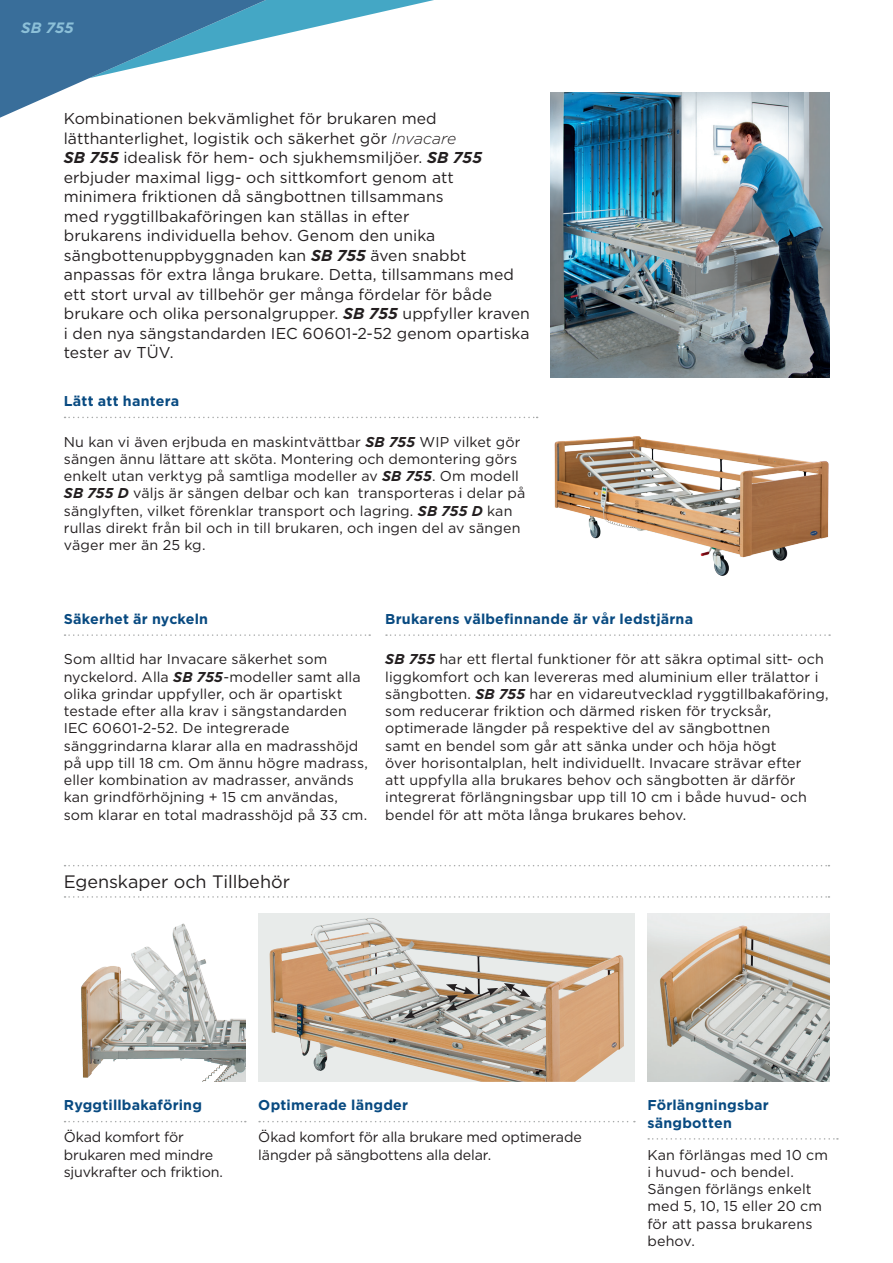
<style>
.page{position:relative;width:893px;height:1263px;background:#fff}
.page>*{position:absolute;margin:0;border:0;box-sizing:border-box;transform-origin:0 0}
.t1{font:18px "Gotham";color:#231f20}
.t2{font:15.75px/19.5px "Gotham";letter-spacing:.005em;color:#231f20}
.t3{font:italic 700 15px "Gotham";color:#8cc0d8}
.t4{font:14.25px/17.2px "Gotham";letter-spacing:.01em;color:#231f20}
.t5{font:700 14.25px/17.2px "Gotham";letter-spacing:.015em;color:#084a81}
.t6{font:14.25px/17.2px "Gotham";letter-spacing:-.01em;color:#231f20}
.s1{font-weight:300;font-style:italic}
.s2{font-weight:700;font-style:italic}
</style>
<div class="page">
<svg style="left:65px;top:865px;width:764px;height:1px"></svg>
<svg style="left:65px;top:896px;width:764px;height:2px"></svg>
<svg style="left:0;top:0;width:434px;height:118px"></svg>
<img style="left:554px;top:436px;width:275px;height:140px">
<svg style="left:65px;top:1121px;width:181px;height:1px"></svg>
<svg style="left:259px;top:1121px;width:376px;height:1px"></svg>
<svg style="left:648px;top:1138px;width:190px;height:1px"></svg>
<img style="left:647px;top:913px;width:183px;height:169px">
<img style="left:81px;top:923px;width:165px;height:159px">
<img style="left:550px;top:92px;width:279px;height:286px">
<svg style="left:65px;top:417px;width:473px;height:1px"></svg>
<svg style="left:65px;top:634px;width:305px;height:2px"></svg>
<svg style="left:386px;top:634px;width:444px;height:2px"></svg>
<div style="left:258px;top:913px;width:377px;height:169px;background:#e8ebea"></div>
<img style="left:269px;top:918px;width:355px;height:164px">
<svg style="left:404px;top:984px;width:94px;height:34px"></svg>
<svg style="left:504px;top:983px;width:26px;height:14px"></svg>
<p class="t3" style="left:21px;top:18px;width:54px">SB 755</p>
<p class="t2" style="left:64px;top:109px;width:468px">Kombinationen bekvämlighet för brukaren med lätthanterlighet, logistik och säkerhet gör <span class="s1">Invacare<br></span><span class="s2">SB 755</span> idealisk för hem- och sjukhemsmiljöer. <span class="s2">SB 755 </span>erbjuder maximal ligg- och sittkomfort genom att minimera friktionen då sängbottnen tillsammans<br>med ryggtillbakaföringen kan ställas in efter<br>brukarens individuella behov. Genom den unika sängbottenuppbyggnaden kan <span class="s2">SB 755</span> även snabbt anpassas för extra långa brukare. Detta, tillsammans med ett stort urval av tillbehör ger många fördelar för både brukare och olika personalgrupper. <span class="s2">SB 755</span> uppfyller kraven i den nya sängstandarden IEC 60601-2-52 genom opartiska tester av TÜV.</p>
<p class="t5" style="left:64px;top:392px;width:117px">Lätt att hantera</p>
<p class="t4" style="left:64px;top:433px;width:463px">Nu kan vi även erjbuda en maskintvättbar <span class="s2">SB 755</span> WIP vilket gör sängen ännu lättare att sköta. Montering och demontering görs enkelt utan verktyg på samtliga modeller av <span class="s2">SB 755</span>. Om modell <span class="s2">SB 755 D</span> väljs är sängen delbar och kan transporteras i delar på sänglyften, vilket förenklar transport och lagring. <span class="s2">SB 755 D</span> kan rullas direkt från bil och in till brukaren, och ingen del av sängen väger mer än 25 kg.</p>
<p class="t5" style="left:64px;top:610px;width:146px">Säkerhet är nyckeln</p>
<p class="t4" style="left:64px;top:650px;width:306px">Som alltid har Invacare säkerhet som nyckelord. Alla <span class="s2">SB 755</span>-modeller samt alla olika grindar uppfyller, och är opartiskt testade efter alla krav i sängstandarden IEC 60601-2-52. De integrerade sänggrindarna klarar alla en madrasshöjd på upp till 18 cm. Om ännu högre madrass, eller kombination av madrasser, används kan grindförhöjning + 15 cm användas, som klarar en total madrasshöjd på 33 cm.</p>
<p class="t5" style="left:385px;top:610px;width:309px">Brukarens välbefinnande är vår ledstjärna</p>
<p class="t4" style="left:385px;top:650px;width:445px"><span class="s2">SB 755</span> har ett flertal funktioner för att säkra optimal sitt- och liggkomfort och kan levereras med aluminium eller trälattor i sängbotten. <span class="s2">SB 755</span> har en vidareutvecklad ryggtillbakaföring, som reducerar friktion och därmed risken för trycksår, optimerade längder på respektive del av sängbottnen<br>samt en bendel som går att sänka under och höja högt<br>över horisontalplan, helt individuellt. Invacare strävar efter<br>att uppfylla alla brukares behov och sängbotten är därför integrerat förlängningsbar upp till 10 cm i både huvud- och bendel för att möta långa brukares behov.</p>
<p class="t1" style="left:64px;top:870px;width:228px">Egenskaper och Tillbehör</p>
<p class="t5" style="left:64px;top:1096px;width:140px">Ryggtillbakaföring</p>
<p class="t6" style="left:64px;top:1128px;width:161px">Ökad komfort för brukaren med mindre sjuvkrafter och friktion.</p>
<p class="t5" style="left:258px;top:1096px;width:151px">Optimerade längder</p>
<p class="t6" style="left:258px;top:1128px;width:325px">Ökad komfort för alla brukare med optimerade längder på sängbottens alla delar.</p>
<p class="t5" style="left:647px;top:1096px;width:123px">Förlängningsbar sängbotten</p>
<p class="t4" style="left:647px;top:1146px;width:182px">Kan förlängas med 10 cm i huvud- och bendel.<br>Sängen förlängs enkelt med 5, 10, 15 eller 20 cm för att passa brukarens behov.</p>
</div>
